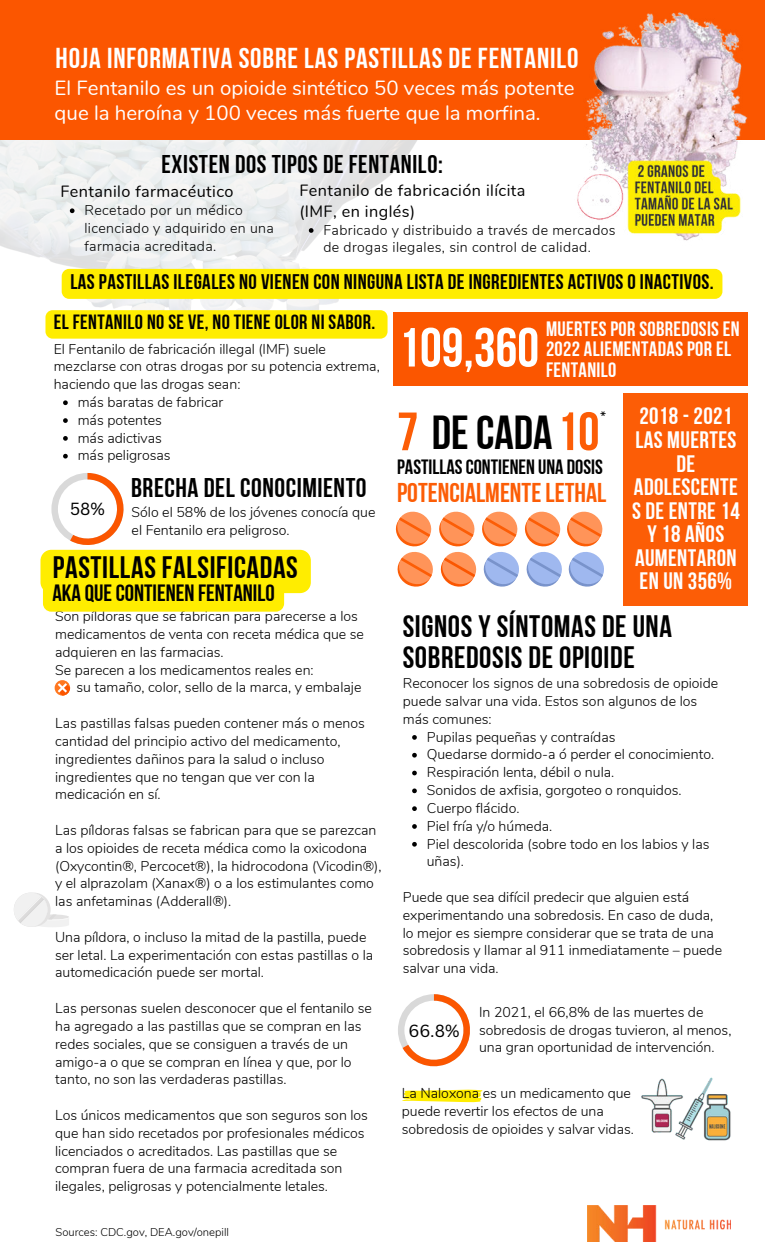
<style>
.page{position:relative;width:765px;height:1260px;background:#fff}
.page>*{position:absolute;margin:0;border:0;box-sizing:border-box;transform-origin:0 0}
.t1{font:55px "Bebas Neue Cyrillic";color:#fff}
.t2{font:53.88px "Bebas Neue Cyrillic";color:#fc5d06}
.t3{font:53.75px "Bebas Neue Cyrillic";color:#fc5d06}
.t4{font:47.62px "Bebas Neue Cyrillic";color:#000}
.t5{font:31px/31px "Bebas Neue Cyrillic";letter-spacing:.02em;color:#000}
.t6{font:28.75px "Bebas Neue Cyrillic";letter-spacing:.03em;color:#fff}
.t7{font:27.12px "Bebas Neue Cyrillic";color:#fc5d06}
.t8{font:27px "Bebas Neue Cyrillic";letter-spacing:.02em;color:#000}
.t9{font:25.62px "Bebas Neue Cyrillic";letter-spacing:.025em;color:#000}
.t10{font:23.75px/23.6px "Bebas Neue Cyrillic";letter-spacing:.015em;color:#fff;text-align:center}
.t11{font:23.5px "Bebas Neue Cyrillic";color:#000}
.t12{font:21.12px "Bebas Neue Cyrillic";letter-spacing:.02em;color:#000}
.t13{font:20.75px/20.6px "Bebas Neue Cyrillic";letter-spacing:.015em;color:#fff}
.t14{font:20.62px "Bebas Neue Cyrillic";color:#000}
.t15{font:20.5px/24.4px "Nunito";color:#fff}
.t16{font:20.5px "Bebas Neue Cyrillic";letter-spacing:.02em;color:#000}
.t17{font:17.12px "Canva Sans";color:#000}
.t18{font:16.25px/20.6px "Nunito";letter-spacing:.025em;color:#000}
.t19{font:300 14.12px/17.8px "Nunito";color:#000}
.t20{font:300 14.12px/17.8px "Nunito";letter-spacing:.025em;color:#000}
.t21{font:13.5px "Nunito";color:#000}
.t22{font:300 11.25px "Nunito";color:#000}
</style>
<div class="page">
<img style="left:0;top:139px;width:495px;height:171px">
<svg style="left:70px;top:208px;width:5px;height:5px"></svg>
<svg style="left:309px;top:228px;width:5px;height:5px"></svg>
<svg style="left:412px;top:735px;width:5px;height:5px"></svg>
<svg style="left:412px;top:753px;width:5px;height:5px"></svg>
<svg style="left:412px;top:771px;width:5px;height:4px"></svg>
<svg style="left:412px;top:789px;width:5px;height:4px"></svg>
<svg style="left:412px;top:806px;width:5px;height:5px"></svg>
<svg style="left:412px;top:824px;width:5px;height:5px"></svg>
<svg style="left:412px;top:842px;width:5px;height:5px"></svg>
<svg style="left:55px;top:680px;width:15px;height:16px"></svg>
<svg style="left:58px;top:683px;width:12px;height:13px"></svg>
<div style="left:0;top:0;width:765px;height:139px;background:#fb5600"></div>
<div style="left:624px;top:394px;width:124px;height:212px;background:#fc5d06"></div>
<div style="left:393px;top:312px;width:354px;height:74px;background:#fb5600"></div>
<svg style="left:398px;top:994px;width:72px;height:72px"></svg>
<img style="left:588px;top:1205px;width:142px;height:37px">
<svg style="left:402px;top:1090px;width:80px;height:13px"></svg>
<img style="left:641px;top:1077px;width:90px;height:64px">
<svg style="left:14px;top:893px;width:55px;height:34px"></svg>
<svg style="left:40px;top:473px;width:271px;height:139px"></svg>
<svg style="left:45px;top:310px;width:343px;height:29px;background:#feed06"></svg>
<div style="left:62px;top:269px;width:660px;height:30px;background:#ffed00;border-radius:8px"></div>
<svg style="left:63px;top:400px;width:5px;height:5px"></svg>
<svg style="left:63px;top:418px;width:5px;height:5px"></svg>
<svg style="left:63px;top:436px;width:5px;height:5px"></svg>
<svg style="left:63px;top:454px;width:5px;height:5px"></svg>
<img style="left:557px;top:12px;width:208px;height:229px">
<svg style="left:439px;top:512px;width:35px;height:34px"></svg>
<svg style="left:396px;top:512px;width:35px;height:34px"></svg>
<svg style="left:482px;top:512px;width:35px;height:34px"></svg>
<svg style="left:525px;top:512px;width:35px;height:34px"></svg>
<svg style="left:567px;top:512px;width:35px;height:34px"></svg>
<svg style="left:441px;top:552px;width:35px;height:34px"></svg>
<svg style="left:398px;top:552px;width:35px;height:34px"></svg>
<svg style="left:484px;top:552px;width:35px;height:34px"></svg>
<svg style="left:527px;top:552px;width:35px;height:34px"></svg>
<svg style="left:569px;top:552px;width:35px;height:34px"></svg>
<h3 class="t6" style="left:56px;top:42px;width:525px">HOJA INFORMATIVA SOBRE LAS PASTILLAS DE FENTANILO</h3>
<h3 class="t15" style="left:55px;top:75px;width:521px">El Fentanilo es un opioide sintético 50 veces más potente que la heroína y 100 veces más fuerte que la morfina.</h3>
<h3 class="t9" style="left:161px;top:150px;width:283px">EXISTEN DOS TIPOS DE FENTANILO:</h3>
<p class="t18" style="left:60px;top:180px;width:175px">Fentanilo farmacéutico</p>
<p class="t20" style="left:84px;top:200px;width:191px">Recetado por un médico licenciado y adquirido en una farmacia acreditada.</p>
<p class="t18" style="left:299px;top:179px;width:228px">Fentanilo de fabricación ilícita (IMF, en inglés)</p>
<p class="t20" style="left:323px;top:220px;width:294px">Fabricado y distribuido a través de mercados de drogas ilegales, sin control de calidad.</p>
<h3 class="t12" style="left:70px;top:270px;width:645px">LAS PASTILLAS ILEGALES NO VIENEN CON NINGUNA LISTA DE INGREDIENTES ACTIVOS O INACTIVOS.</h3>
<h3 class="t16" style="left:54px;top:310px;width:323px">EL FENTANILO NO SE VE, NO TIENE OLOR NI SABOR.</h3>
<p class="t19" style="left:54px;top:339px;width:328px">El Fentanilo de fabricación illegal (IMF) suele mezclarse con otras drogas por su potencia extrema, haciendo que las drogas sean:</p>
<p class="t19" style="left:78px;top:392px;width:147px">más baratas de fabricar más potentes<br>más adictivas<br>más peligrosas</p>
<p class="t17" style="left:70px;top:499px;width:36px">58%</p>
<h3 class="t8" style="left:131px;top:473px;width:237px">BRECHA DEL CONOCIMIENTO</h3>
<p class="t19" style="left:132px;top:502px;width:245px">Sólo el 58% de los jóvenes conocía que el Fentanilo era peligroso.</p>
<h3 class="t5" style="left:53px;top:552px;width:246px">PASTILLAS FALSIFICADAS</h3>
<h3 class="t11" style="left:52px;top:580px;width:224px">AKA QUE CONTIENEN FENTANILO</h3>
<p class="t19" style="left:55px;top:607px;width:310px">Son píldoras que se fabrican para parecerse a los medicamentos de venta con receta médica que se adquieren en las farmacias.<br>Se parecen a los medicamentos reales en:</p>
<p class="t19" style="left:76px;top:678px;width:287px">su tamaño, color, sello de la marca, y embalaje</p>
<p class="t19" style="left:55px;top:714px;width:311px">Las pastillas falsas pueden contener más o menos cantidad del principio activo del medicamento, ingredientes dañinos para la salud o incluso ingredientes que no tengan que ver con la medicación en sí.</p>
<p class="t19" style="left:55px;top:820px;width:328px">Las píldoras falsas se fabrican para que se parezcan a los opioides de receta médica como la oxicodona (Oxycontin®, Percocet®), la hidrocodona (Vicodin®), y el alprazolam (Xanax®) o a los estimulantes como las anfetaminas (Adderall®).</p>
<p class="t19" style="left:55px;top:927px;width:320px">Una píldora, o incluso la mitad de la pastilla, puede ser letal. La experimentación con estas pastillas o la automedicación puede ser mortal.</p>
<p class="t19" style="left:55px;top:999px;width:318px">Las personas suelen desconocer que el fentanilo se ha agregado a las pastillas que se compran en las redes sociales, que se consiguen a través de un amigo-a o que se compran en línea y que, por lo tanto, no son las verdaderas pastillas.</p>
<p class="t19" style="left:55px;top:1105px;width:314px">Los únicos medicamentos que son seguros son los que han sido recetados por profesionales médicos licenciados o acreditados. Las pastillas que se compran fuera de una farmacia acreditada son ilegales, peligrosas y potencialmente letales.</p>
<p class="t22" style="left:56px;top:1224px;width:175px">Sources: CDC.gov, DEA.gov/onepill</p>
<h1 class="t1" style="left:398px;top:317px;width:142px">109,360</h1>
<h3 class="t13" style="left:546px;top:318px;width:195px">MUERTES POR SOBREDOSIS EN<br>2022 ALIEMENTADAS POR EL<br>FENTANILO</h3>
<h3 class="t10" style="left:632px;top:404px;width:109px">2018 - 2021<br>LAS MUERTES<br>DE<br>ADOLESCENTE<br>S DE ENTRE 14<br>Y 18 AÑOS<br>AUMENTARON<br>EN UN 356%</h3>
<h2 class="t2" style="left:397px;top:402px;width:23px">7</h2>
<h3 class="t3" style="left:557px;top:402px;width:44px">10</h3>
<p class="t21" style="left:600px;top:406px;width:8px">*</p>
<h3 class="t4" style="left:432px;top:406px;width:122px">DE CADA</h3>
<h3 class="t14" style="left:397px;top:455px;width:207px">PASTILLAS CONTIENEN UNA DOSIS</h3>
<h3 class="t7" style="left:397px;top:478px;width:211px">POTENCIALMENTE LETHAL</h3>
<h3 class="t5" style="left:403px;top:611px;width:271px">SIGNOS Y SÍNTOMAS DE UNA<br>SOBREDOSIS DE OPIOIDE</h3>
<p class="t19" style="left:403px;top:674px;width:317px">Reconocer los signos de una sobredosis de opioide puede salvar una vida. Estos son algunos de los más comunes:</p>
<p class="t19" style="left:427px;top:727px;width:289px">Pupilas pequeñas y contraídas<br>Quedarse dormido-a ó perder el conocimiento.<br>Respiración lenta, débil o nula.<br>Sonidos de axfisia, gorgoteo o ronquidos.<br>Cuerpo flácido.<br>Piel fría y/o húmeda.<br>Piel descolorida (sobre todo en los labios y las uñas).</p>
<p class="t19" style="left:403px;top:887px;width:321px">Puede que sea difícil predecir que alguien está experimentando una sobredosis. En caso de duda, lo mejor es siempre considerar que se trata de una sobredosis y llamar al 911 inmediatamente – puede salvar una vida.</p>
<p class="t17" style="left:408px;top:1020px;width:53px">66.8%</p>
<p class="t19" style="left:479px;top:1002px;width:254px">In 2021, el 66,8% de las muertes de sobredosis de drogas tuvieron, al menos, una gran oportunidad de intervención.</p>
<p class="t19" style="left:402px;top:1084px;width:234px">La Naloxona es un medicamento que puede revertir los efectos de una sobredosis de opioides y salvar vidas.</p>
</div>
